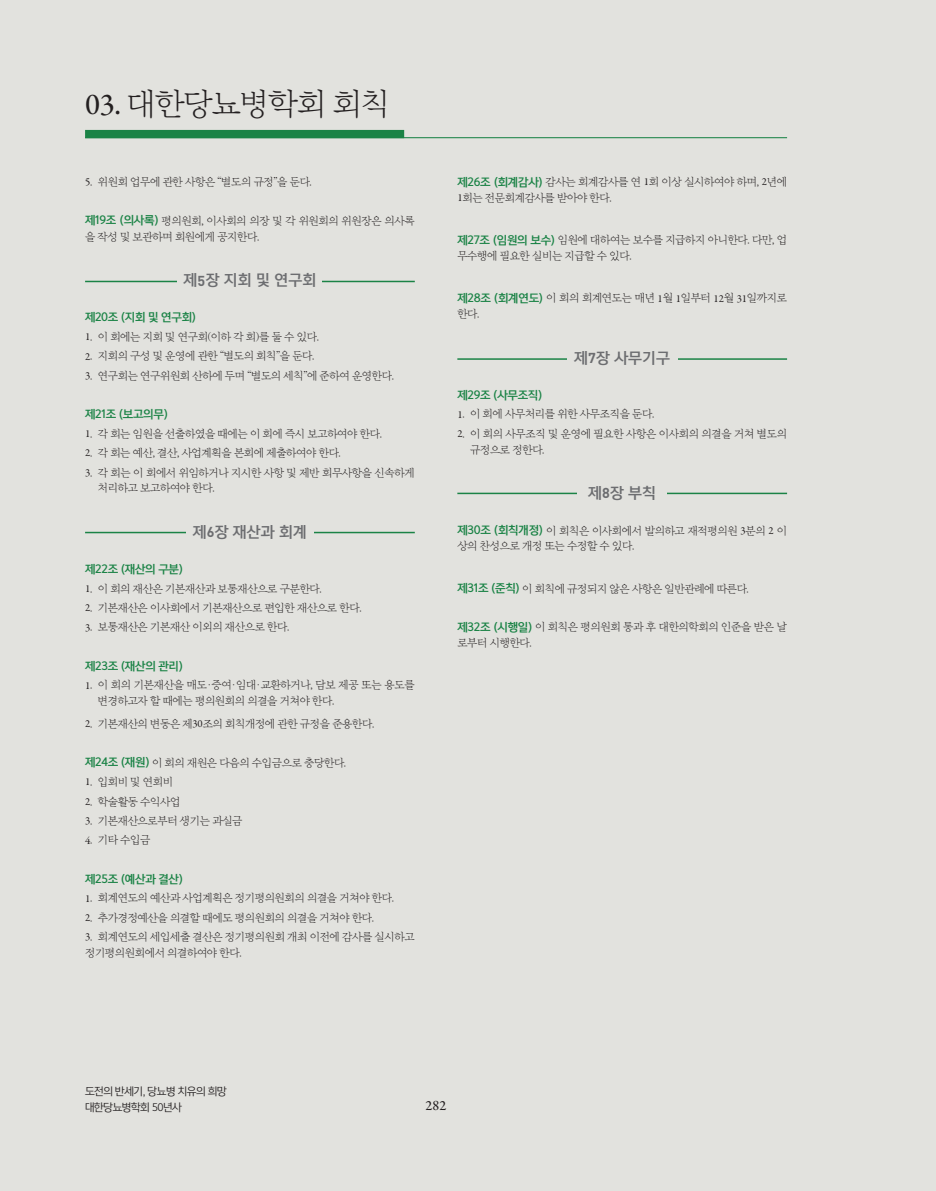
<style>
.page{position:relative;width:936px;height:1191px;background:#fff}
.page>*{position:absolute;margin:0;border:0;box-sizing:border-box;transform-origin:0 0}
.t1{font:30.75px "Yoon Myungjo Pro 720";letter-spacing:-.04em;color:#231f20}
.t2{font:14.25px "Yoon Gothic Pro 770";color:#6c6d70}
.t3{font:500 14.25px "Garamond Premr Pro";color:#231f20}
.t4{font:10.8px/15.8px "Yoon Myungjo Pro 720";letter-spacing:-.04em;color:#231f20}
.t5{font:10.8px "Yoon Gothic Pro 770";letter-spacing:-.035em;color:#1b8346}
.t6{font:10.5px/16.5px "Yoon Gothic Pro 740";letter-spacing:-.045em;color:#231f20}
.s1{font-family:"Garamond Premr Pro";font-weight:500}
.s2{font-family:"Garamond Premr Pro"}
.s3{font-family:"Yoon Gothic Pro 770";color:#1b8346}
.s4{font-family:"DIN";font-weight:700}
</style>
<div class="page">
<div style="left:0;top:0;width:935px;height:1191px;background:#e2e2de"></div>
<hr style="left:85px;top:137px;width:702px;height:1px;background:#1b8346">
<hr style="left:85px;top:281px;width:330px;height:1px;background:#1b8346">
<hr style="left:85px;top:532px;width:330px;height:1px;background:#1b8346">
<hr style="left:457px;top:358px;width:330px;height:2px;background:#1b8346">
<hr style="left:457px;top:492px;width:330px;height:2px;background:#1b8346">
<div style="left:178px;top:274px;width:144px;height:15px;background:#e2e2de"></div>
<div style="left:186px;top:525px;width:128px;height:15px;background:#e2e2de"></div>
<div style="left:567px;top:352px;width:110px;height:14px;background:#e2e2de"></div>
<div style="left:577px;top:486px;width:89px;height:14px;background:#e2e2de"></div>
<div style="left:85px;top:130px;width:319px;height:8px;background:#1b8346"></div>
<p class="t1" style="left:85px;top:85px;width:306px"><span class="s1">03.</span> 대한당뇨병학회 회칙</p>
<p class="t4" style="left:85px;top:174px;width:228px"><span class="s2">5</span>. 위원회 업무에 관한 사항은 “별도의 규정”을 둔다.</p>
<p class="t4" style="left:85px;top:212px;width:331px"><span class="s3">제19조 (의사록)</span> 평의원회, 이사회의 의장 및 각 위원회의 위원장은 의사록 을 작성 및 보관하며 회원에게 공지한다.</p>
<p class="t2" style="left:183px;top:270px;width:134px">제<span class="s4">5</span>장 지회 및 연구회</p>
<p class="t5" style="left:85px;top:309px;width:113px">제20조 (지회 및 연구회)</p>
<p class="t4" style="left:85px;top:328px;width:235px"><span class="s2">1</span>. 이 회에는 지회 및 연구회(이하 각 회)를 둘 수 있다.</p>
<p class="t4" style="left:85px;top:348px;width:231px"><span class="s2">2</span>. 지회의 구성 및 운영에 관한 “별도의 회칙”을 둔다.</p>
<p class="t4" style="left:85px;top:367px;width:310px"><span class="s2">3</span>. 연구회는 연구위원회 산하에 두며 “별도의 세칙”에 준하여 운영한다.</p>
<p class="t5" style="left:85px;top:406px;width:85px">제21조 (보고의무)</p>
<p class="t4" style="left:85px;top:425px;width:298px"><span class="s2">1</span>. 각 회는 임원을 선출하였을 때에는 이 회에 즉시 보고하여야 한다.</p>
<p class="t4" style="left:85px;top:445px;width:257px"><span class="s2">2</span>. 각 회는 예산, 결산, 사업계획을 본회에 제출하여야 한다.</p>
<p class="t4" style="left:98px;top:464px;width:318px;text-indent:-13px"><span class="s2">3</span>. 각 회는 이 회에서 위임하거나 지시한 사항 및 제반 회무사항을 신속하게 처리하고 보고하여야 한다.</p>
<p class="t2" style="left:193px;top:521px;width:116px">제<span class="s4">6</span>장 재산과 회계</p>
<p class="t5" style="left:85px;top:561px;width:100px">제22조 (재산의 구분)</p>
<p class="t4" style="left:85px;top:580px;width:238px"><span class="s2">1</span>. 이 회의 재산은 기본재산과 보통재산으로 구분한다.</p>
<p class="t4" style="left:85px;top:599px;width:278px"><span class="s2">2</span>. 기본재산은 이사회에서 기본재산으로 편입한 재산으로 한다.</p>
<p class="t4" style="left:85px;top:619px;width:206px"><span class="s2">3</span>. 보통재산은 기본재산 이외의 재산으로 한다.</p>
<p class="t5" style="left:85px;top:658px;width:100px">제23조 (재산의 관리)</p>
<p class="t4" style="left:98px;top:677px;width:318px;text-indent:-13px"><span class="s2">1</span>. 이 회의 기본재산을 매도·증여·임대·교환하거나, 담보 제공 또는 용도를 변경하고자 할 때에는 평의원회의 의결을 거쳐야 한다.</p>
<p class="t4" style="left:85px;top:715px;width:291px"><span class="s2">2</span>. 기본재산의 변동은 제<span class="s2">30</span>조의 회칙개정에 관한 규정을 준용한다.</p>
<p class="t4" style="left:85px;top:754px;width:263px"><span class="s3">제24조 (재원)</span> 이 회의 재원은 다음의 수입금으로 충당한다.</p>
<p class="t4" style="left:85px;top:773px;width:89px"><span class="s2">1</span>. 입회비 및 연회비</p>
<p class="t4" style="left:85px;top:793px;width:97px"><span class="s2">2</span>. 학술활동 수익사업</p>
<p class="t4" style="left:85px;top:812px;width:159px"><span class="s2">3</span>. 기본재산으로부터 생기는 과실금</p>
<p class="t4" style="left:85px;top:832px;width:67px"><span class="s2">4</span>. 기타 수입금</p>
<p class="t5" style="left:85px;top:871px;width:100px">제25조 (예산과 결산)</p>
<p class="t4" style="left:85px;top:890px;width:310px"><span class="s2">1</span>. 회계연도의 예산과 사업계획은 정기평의원회의 의결을 거쳐야 한다.</p>
<p class="t4" style="left:85px;top:909px;width:290px"><span class="s2">2</span>. 추가경정예산을 의결할 때에도 평의원회의 의결을 거쳐야 한다.</p>
<p class="t4" style="left:85px;top:928px;width:331px"><span class="s2">3</span>. 회계연도의 세입세출 결산은 정기평의원회 개최 이전에 감사를 실시하고 정기평의원회에서 의결하여야 한다.</p>
<p class="t4" style="left:457px;top:174px;width:331px"><span class="s3">제26조 (회계감사)</span> 감사는 회계감사를 연 <span class="s2">1</span>회 이상 실시하여야 하며, <span class="s2">2</span>년에<br><span class="s2">1</span>회는 전문회계감사를 받아야 한다.</p>
<p class="t4" style="left:457px;top:232px;width:331px"><span class="s3">제27조 (임원의 보수)</span> 임원에 대하여는 보수를 지급하지 아니한다. 다만, 업 무수행에 필요한 실비는 지급할 수 있다.</p>
<p class="t4" style="left:457px;top:290px;width:331px"><span class="s3">제28조 (회계연도)</span> 이 회의 회계연도는 매년 <span class="s2">1</span>월 <span class="s2">1</span>일부터 <span class="s2">12</span>월 <span class="s2">31</span>일까지로 한다.</p>
<p class="t2" style="left:574px;top:347px;width:97px">제<span class="s4">7</span>장 사무기구</p>
<p class="t5" style="left:457px;top:387px;width:87px">제29조 (사무조직)</p>
<p class="t4" style="left:457px;top:406px;width:198px"><span class="s2">1</span>. 이 회에 사무처리를 위한 사무조직을 둔다.</p>
<p class="t4" style="left:470px;top:425px;width:318px;text-indent:-13px"><span class="s2">2</span>. 이 회의 사무조직 및 운영에 필요한 사항은 이사회의 의결을 거쳐 별도의 규정으로 정한다.</p>
<p class="t2" style="left:588px;top:483px;width:69px">제<span class="s4">8</span>장 부칙</p>
<p class="t4" style="left:457px;top:522px;width:331px"><span class="s3">제30조 (회칙개정)</span> 이 회칙은 이사회에서 발의하고 재적평의원 <span class="s2">3</span>분의 <span class="s2">2</span> 이 상의 찬성으로 개정 또는 수정할 수 있다.</p>
<p class="t4" style="left:457px;top:580px;width:293px"><span class="s3">제31조 (준칙)</span> 이 회칙에 규정되지 않은 사항은 일반관례에 따른다.</p>
<p class="t4" style="left:457px;top:619px;width:331px"><span class="s3">제32조 (시행일)</span> 이 회칙은 평의원회 통과 후 대한의학회의 인준을 받은 날 로부터 시행한다.</p>
<p class="t6" style="left:85px;top:1082px;width:143px">도전의 반세기, 당뇨병 치유의 희망 대한당뇨병학회 50년사</p>
<p class="t3" style="left:425px;top:1097px;width:22px">282</p>
</div>
